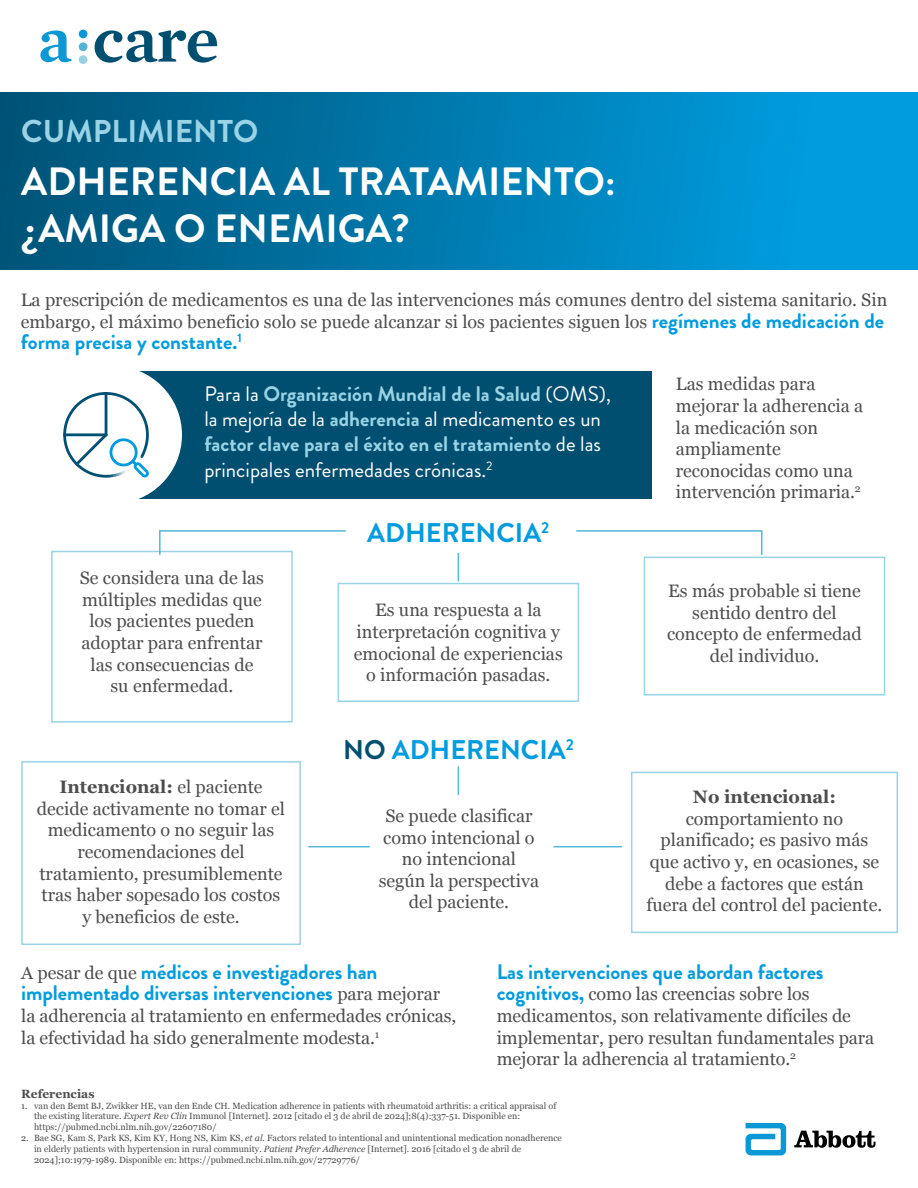
<style>
.page{position:relative;width:918px;height:1188px;background:#fff}
.page>*{position:absolute;margin:0;border:0;box-sizing:border-box;transform-origin:0 0}
.t1{font:700 39.45px/47.2px "Brandon Grotesque";color:#fff}
.t2{font:700 31.5px "Brandon Grotesque";color:#99d3e5}
.t3{font:700 27px "Brandon Grotesque";color:#009cde}
.t4{font:21px/25.2px "Brandon Grotesque";color:#fff}
.t5{font:700 21px/21.6px "Brandon Grotesque";letter-spacing:-.005em;color:#009cde}
.t6{font:18px/21.6px "Georgia";color:#4d4d4d;text-align:center}
.t7{font:700 18px "Georgia";color:#4d4d4d}
.t8{font:700 12px "Georgia";color:#4d4d4d}
.t9{font:9px/10.8px "Georgia";color:#4d4d4d}
.s1{font-family:"Brandon Grotesque";font-weight:700;font-size:21px;color:#009cde}
.s2{font-weight:700;color:#99d3e5}
.s3{color:#004f71}
.s4{font-weight:700}
.s5{font-family:"Georgia";font-weight:400;font-size:18px;color:#4d4d4d}
.s6{font-style:italic}
</style>
<div class="page">
<div style="left:338px;top:583px;width:241px;height:119px;border:2px solid #99d3e5"></div>
<div style="left:51px;top:551px;width:242px;height:172px;border:2px solid #99d3e5"></div>
<div style="left:644px;top:557px;width:241px;height:139px;border:2px solid #99d3e5"></div>
<div style="left:21px;top:761px;width:280px;height:184px;border:2px solid #99d3e5"></div>
<div style="left:631px;top:772px;width:267px;height:161px;border:2px solid #99d3e5"></div>
<svg style="left:40px;top:30px;width:32px;height:32px"></svg>
<svg style="left:95px;top:30px;width:122px;height:33px"></svg>
<div style="left:79px;top:30px;width:8px;height:8px;background:#0b98d4;border-radius:50%"></div>
<div style="left:79px;top:42px;width:8px;height:9px;background:#53b4d2;border-radius:50%"></div>
<div style="left:79px;top:55px;width:8px;height:9px;background:#97d1e2;border-radius:50%"></div>
<svg style="left:746px;top:1123px;width:40px;height:32px"></svg>
<svg style="left:794px;top:1131px;width:82px;height:17px"></svg>
<div style="left:0;top:93px;width:918px;height:177px;background:linear-gradient(to right,#005377,#00a4e9)"></div>
<div style="left:113px;top:371px;width:539px;height:128px;background:#004f71"></div>
<div style="left:44px;top:366px;width:138px;height:138px;background:#fff;border-radius:50%"></div>
<svg style="left:63px;top:392px;width:86px;height:86px"></svg>
<hr style="left:63px;top:433px;width:44px;height:3px;background:#004f73">
<svg style="left:576px;top:530px;width:187px;height:25px"></svg>
<svg style="left:158px;top:530px;width:188px;height:26px"></svg>
<svg style="left:458px;top:553px;width:1px;height:28px"></svg>
<svg style="left:458px;top:766px;width:1px;height:29px"></svg>
<hr style="left:553px;top:846px;width:69px;height:1px;background:#53b7d5">
<hr style="left:308px;top:846px;width:62px;height:1px;background:#53b7d5">
<h2 class="t2" style="left:21px;top:110px;width:239px">CUMPLIMIENTO</h2>
<h1 class="t1" style="left:21px;top:159px;width:596px">ADHERENCIA AL TRATAMIENTO: ¿AMIGA O ENEMIGA?</h1>
<p class="t6" style="left:21px;top:288px;width:868px;text-align:left">La prescripción de medicamentos es una de las intervenciones más comunes dentro del sistema sanitario. Sin embargo, el máximo beneficio solo se puede alcanzar si los pacientes siguen los <span class="s1">regímenes de medicación de</span></p>
<p class="t5" style="left:21px;top:331px;width:222px">forma precisa y constante.<sup>1</sup></p>
<p class="t6" style="left:676px;top:373px;width:189px;text-align:left">Las medidas para mejorar la adherencia a la medicación son ampliamente reconocidas como una intervención primaria.<sup>2</sup></p>
<p class="t4" style="left:204px;top:382px;width:408px">Para la <span class="s2">Organización Mundial de la Salud</span> (OMS), la mejoría de la <span class="s2">adherencia</span> al medicamento es un <span class="s2">factor clave para el éxito en el tratamiento</span> de las principales enfermedades crónicas.<sup>2</sup></p>
<p class="t6" style="left:80px;top:567px;width:186px">Se considera una de las múltiples medidas que los pacientes pueden adoptar para enfrentar las consecuencias de su enfermedad.</p>
<h3 class="t3" style="left:367px;top:514px;width:184px">ADHERENCIA<sup>2</sup></h3>
<p class="t6" style="left:354px;top:599px;width:210px">Es una respuesta a la interpretación cognitiva y emocional de experiencias o información pasadas.</p>
<h3 class="t3" style="left:343px;top:731px;width:232px"><span class="s3">NO</span> ADHERENCIA<sup>2</sup></h3>
<p class="t6" style="left:667px;top:579px;width:196px">Es más probable si tiene sentido dentro del concepto de enfermedad del individuo.</p>
<p class="t6" style="left:37px;top:775px;width:250px"><span class="s4">Intencional:</span> el paciente decide activamente no tomar el medicamento o no seguir las recomendaciones del tratamiento, presumiblemente tras haber sopesado los costos y beneficios de este.</p>
<p class="t7" style="left:693px;top:783px;width:145px">No intencional:</p>
<p class="t6" style="left:379px;top:804px;width:162px">Se puede clasificar como intencional o no intencional según la perspectiva del paciente.</p>
<p class="t6" style="left:647px;top:807px;width:237px">comportamiento no planificado; es pasivo más que activo y, en ocasiones, se debe a factores que están fuera del control del paciente.</p>
<p class="t5" style="left:21px;top:961px;width:420px"><span class="s5">A pesar de que</span> médicos e investigadores han implementado diversas intervenciones <span class="s5">para mejorar</span></p>
<p class="t6" style="left:21px;top:1004px;width:437px;text-align:left">la adherencia al tratamiento en enfermedades crónicas, la efectividad ha sido generalmente modesta.<sup>1</sup></p>
<p class="t5" style="left:497px;top:961px;width:328px">Las intervenciones que abordan factores</p>
<p class="t6" style="left:497px;top:983px;width:379px;text-align:left"><span class="s1">cognitivos,</span> como las creencias sobre los medicamentos, son relativamente difíciles de implementar, pero resultan fundamentales para mejorar la adherencia al tratamiento.<sup>2</sup></p>
<p class="t8" style="left:21px;top:1085px;width:75px">Referencias</p>
<p class="t9" style="left:34px;top:1100px;width:524px;text-indent:-13px">1. van den Bemt BJ, Zwikker HE, van den Ende CH. Medication adherence in patients with rheumatoid arthritis: a critical appraisal of the existing literature. <span class="s6">Expert Rev Clin</span> Immunol [Internet]. 2012 [citado el 3 de abril de 2024];8(4):337-51. Disponible en: https://pubmed.ncbi.nlm.nih.gov/22607180/</p>
<p class="t9" style="left:34px;top:1132px;width:529px;text-indent:-13px">2. Bae SG, Kam S, Park KS, Kim KY, Hong NS, Kim KS, <span class="s6">et al.</span> Factors related to intentional and unintentional medication nonadherence in elderly patients with hypertension in rural community. <span class="s6">Patient Prefer Adherence</span> [Internet]. 2016 [citado el 3 de abril de<br>2024];10:1979-1989. Disponible en: https://pubmed.ncbi.nlm.nih.gov/27729776/</p>
</div>
